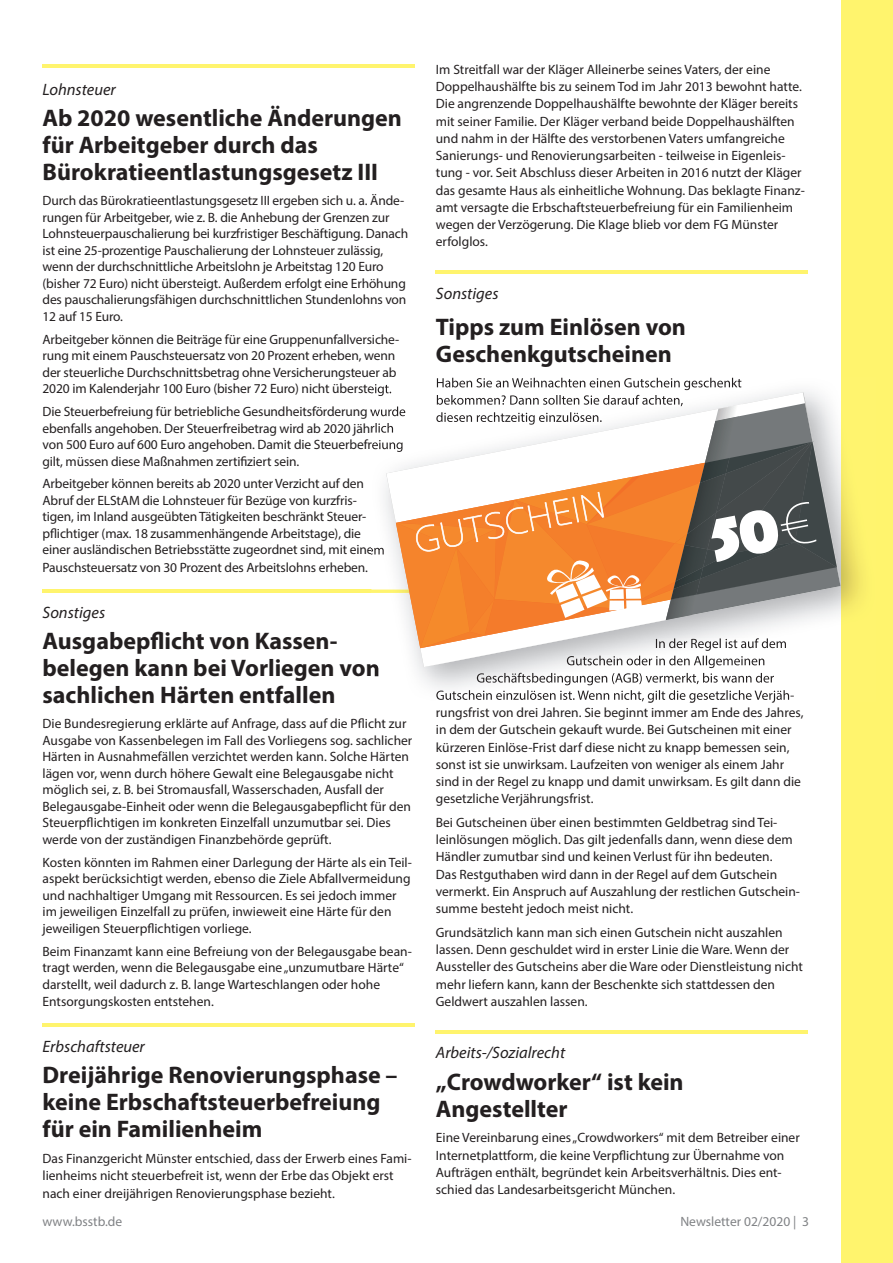
<style>
.page{position:relative;width:893px;height:1263px;background:#fff}
.page>*{position:absolute;margin:0;border:0;box-sizing:border-box;transform-origin:0 0}
.t1{font:700 24px/27px "Myriad Pro";color:#231f20}
.t2{font:italic 16.5px "Myriad Pro";color:#231f20}
.t3{font:13.5px/17.2px "Myriad Pro";color:#231f20}
.t4{font:13.5px "Myriad Pro";color:#808285}
</style>
<div class="page">
<div style="left:842px;top:0;width:51px;height:1263px;background:#fff46d"></div>
<hr style="left:43px;top:65px;width:372px;height:3px;background:#fff46d">
<hr style="left:43px;top:590px;width:372px;height:3px;background:#fff46d">
<hr style="left:43px;top:1024px;width:372px;height:3px;background:#fff46d">
<hr style="left:436px;top:271px;width:372px;height:3px;background:#fff46d">
<hr style="left:436px;top:1030px;width:372px;height:3px;background:#fff46d">
<img style="left:371px;top:378px;width:490px;height:324px">
<svg style="left:371px;top:378px;width:26px;height:1px"></svg>
<img style="left:371px;top:384px;width:21px;height:12px">
<img style="left:371px;top:406px;width:15px;height:13px">
<img style="left:371px;top:423px;width:15px;height:12px">
<img style="left:371px;top:439px;width:15px;height:13px">
<img style="left:371px;top:545px;width:14px;height:12px">
<img style="left:371px;top:590px;width:15px;height:3px">
<img style="left:371px;top:659px;width:9px;height:22px">
<img style="left:437px;top:378px;width:305px;height:12px">
<img style="left:567px;top:667px;width:198px;height:1px">
<img style="left:477px;top:673px;width:297px;height:12px">
<img style="left:436px;top:690px;width:358px;height:12px">
<svg style="left:386px;top:392px;width:454px;height:275px"></svg>
<svg style="left:396px;top:403px;width:445px;height:264px"></svg>
<p class="t2" style="left:43px;top:79px;width:75px">Lohnsteuer</p>
<h1 class="t1" style="left:43px;top:104px;width:361px">Ab 2020 wesentliche Änderungen für Arbeitgeber durch das<br>Bürokratieentlastungsgesetz III</h1>
<p class="t3" style="left:43px;top:192px;width:367px;line-height:16.5px">Durch das Bürokratieentlastungsgesetz III ergeben sich u. a. Ände&shy;rungen für Arbeitgeber, wie z. B. die Anhebung der Grenzen zur Lohnsteuerpauschalierung bei kurzfristiger Beschäftigung. Danach ist eine 25-prozentige Pauschalierung der Lohnsteuer zulässig, wenn der durchschnittliche Arbeitslohn je Arbeitstag 120 Euro (bisher 72 Euro) nicht übersteigt. Außerdem erfolgt eine Erhöhung des pauschalierungsfähigen durchschnittlichen Stundenlohns von 12 auf 15 Euro.</p>
<p class="t3" style="left:43px;top:331px;width:358px;line-height:16.5px">Arbeitgeber können die Beiträge für eine Gruppenunfallversiche&shy;rung mit einem Pauschsteuersatz von 20 Prozent erheben, wenn der steuerliche Durchschnittsbetrag ohne Versicherungsteuer ab 2020 im Kalenderjahr 100 Euro (bisher 72 Euro) nicht übersteigt.</p>
<p class="t3" style="left:43px;top:403px;width:365px;line-height:16.5px">Die Steuerbefreiung für betriebliche Gesundheitsförderung wurde ebenfalls angehoben. Der Steuerfreibetrag wird ab 2020 jährlich von 500 Euro auf 600 Euro angehoben. Damit die Steuerbefreiung gilt, müssen diese Maßnahmen zertifiziert sein.</p>
<p class="t3" style="left:43px;top:475px;width:344px;line-height:16.6px">Arbeitgeber können bereits ab 2020 unter Verzicht auf den Abruf der ELStAM die Lohnsteuer für Bezüge von kurzfris&shy;tigen, im Inland ausgeübten Tätigkeiten beschränkt Steuer&shy;pflichtiger (max. 18 zusammenhängende Arbeitstage), die einer ausländischen Betriebsstätte zugeordnet sind, mit einem Pauschsteuersatz von 30 Prozent des Arbeitslohns erheben.</p>
<p class="t2" style="left:43px;top:602px;width:64px">Sonstiges</p>
<h1 class="t1" style="left:43px;top:627px;width:339px">Ausgabepflicht von Kassen&shy;belegen kann bei Vorliegen von sachlichen Härten entfallen</h1>
<p class="t3" style="left:43px;top:715px;width:371px;line-height:16.5px">Die Bundesregierung erklärte auf Anfrage, dass auf die Pflicht zur Ausgabe von Kassenbelegen im Fall des Vorliegens sog. sachlicher Härten in Ausnahmefällen verzichtet werden kann. Solche Härten lägen vor, wenn durch höhere Gewalt eine Belegausgabe nicht möglich sei, z. B. bei Stromausfall, Wasserschaden, Ausfall der Belegausgabe-Einheit oder wenn die Belegausgabepflicht für den Steuerpflichtigen im konkreten Einzelfall unzumutbar sei. Dies werde von der zuständigen Finanzbehörde geprüft.</p>
<p class="t3" style="left:43px;top:854px;width:371px;line-height:16.5px">Kosten könnten im Rahmen einer Darlegung der Härte als ein Teil&shy;aspekt berücksichtigt werden, ebenso die Ziele Abfallvermeidung und nachhaltiger Umgang mit Ressourcen. Es sei jedoch immer im jeweiligen Einzelfall zu prüfen, inwieweit eine Härte für den jeweiligen Steuerpflichtigen vorliege.</p>
<p class="t3" style="left:43px;top:942px;width:371px;line-height:16.8px">Beim Finanzamt kann eine Befreiung von der Belegausgabe bean&shy;tragt werden, wenn die Belegausgabe eine „unzumutbare Härte“ darstellt, weil dadurch z. B. lange Warteschlangen oder hohe Entsorgungskosten entstehen.</p>
<p class="t2" style="left:43px;top:1036px;width:104px">Erbschaftsteuer</p>
<h1 class="t1" style="left:43px;top:1061px;width:357px">Dreijährige Renovierungsphase – keine Erbschaftsteuerbefreiung für ein Familienheim</h1>
<p class="t3" style="left:43px;top:1150px;width:371px">Das Finanzgericht Münster entschied, dass der Erwerb eines Fami&shy;lienheims nicht steuerbefreit ist, wenn der Erbe das Objekt erst nach einer dreijährigen Renovierungsphase bezieht.</p>
<p class="t3" style="left:436px;top:61px;width:370px">Im Streitfall war der Kläger Alleinerbe seines Vaters, der eine Doppelhaushälfte bis zu seinem Tod im Jahr 2013 bewohnt hatte.<br>Die angrenzende Doppelhaushälfte bewohnte der Kläger bereits mit seiner Familie. Der Kläger verband beide Doppelhaushälften und nahm in der Hälfte des verstorbenen Vaters umfangreiche Sanierungs- und Renovierungsarbeiten - teilweise in Eigenleis&shy;tung - vor. Seit Abschluss dieser Arbeiten in 2016 nutzt der Kläger das gesamte Haus als einheitliche Wohnung. Das beklagte Finanz&shy;amt versagte die Erbschaftsteuerbefreiung für ein Familienheim wegen der Verzögerung. Die Klage blieb vor dem FG Münster erfolglos.</p>
<p class="t2" style="left:436px;top:283px;width:64px">Sonstiges</p>
<h1 class="t1" style="left:436px;top:312px;width:252px">Tipps zum Einlösen von<br>Geschenkgutscheinen</h1>
<p class="t3" style="left:436px;top:704px;width:369px">rungsfrist von drei Jahren. Sie beginnt immer am Ende des Jahres, in dem der Gutschein gekauft wurde. Bei Gutscheinen mit einer kürzeren Einlöse-Frist darf diese nicht zu knapp bemessen sein, sonst ist sie unwirksam. Laufzeiten von weniger als einem Jahr sind in der Regel zu knapp und damit unwirksam. Es gilt dann die gesetzliche Verjährungsfrist.</p>
<p class="t3" style="left:436px;top:813px;width:366px">Bei Gutscheinen über einen bestimmten Geldbetrag sind Tei&shy;leinlösungen möglich. Das gilt jedenfalls dann, wenn diese dem Händler zumutbar sind und keinen Verlust für ihn bedeuten.<br>Das Restguthaben wird dann in der Regel auf dem Gutschein vermerkt. Ein Anspruch auf Auszahlung der restlichen Gutschein&shy;summe besteht jedoch meist nicht.</p>
<p class="t3" style="left:436px;top:923px;width:369px">Grundsätzlich kann man sich einen Gutschein nicht auszahlen lassen. Denn geschuldet wird in erster Linie die Ware. Wenn der Aussteller des Gutscheins aber die Ware oder Dienstleistung nicht mehr liefern kann, kann der Beschenkte sich stattdessen den Geldwert auszahlen lassen.</p>
<p class="t2" style="left:436px;top:1043px;width:131px">Arbeits-/Sozialrecht</p>
<h1 class="t1" style="left:436px;top:1067px;width:249px">„Crowdworker“ ist kein<br>Angestellter</h1>
<p class="t3" style="left:436px;top:1129px;width:365px">Eine Vereinbarung eines „Crowdworkers“ mit dem Betreiber einer Internetplattform, die keine Verpflichtung zur Übernahme von Aufträgen enthält, begründet kein Arbeitsverhältnis. Dies ent&shy;schied das Landesarbeitsgericht München.</p>
<p class="t4" style="left:43px;top:1213px;width:81px">www.bsstb.de</p>
<p class="t4" style="left:680px;top:1213px;width:130px">Newsletter 02/2020 | 3</p>
</div>
